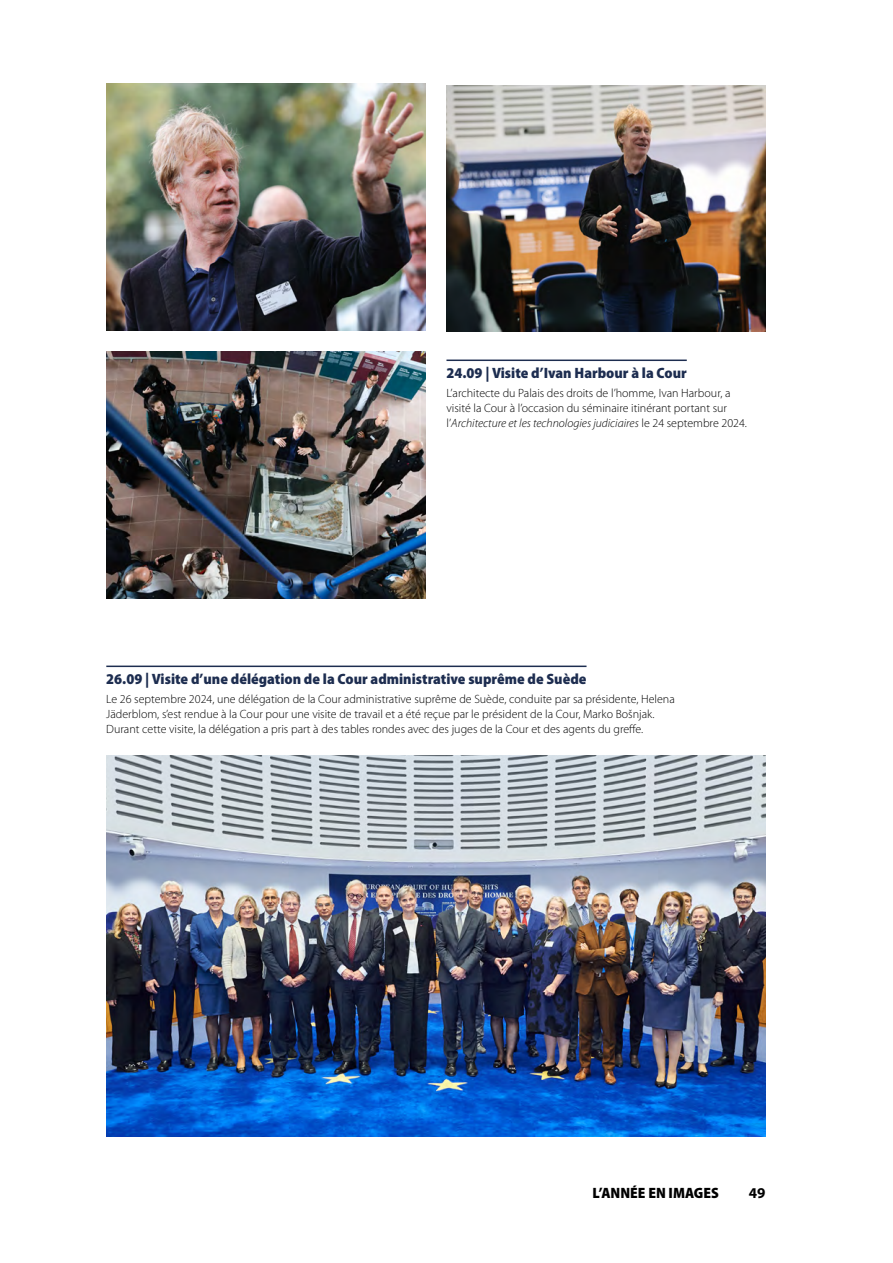
<style>
.page{position:relative;width:893px;height:1263px;background:#fff}
.page>*{position:absolute;margin:0;border:0;box-sizing:border-box;transform-origin:0 0}
.t1{font:900 semi-condensed 15px "Myriad Pro";color:#1d2d50}
.t2{font:900 semi-condensed 15px "Myriad Pro";color:#000}
.t3{font:700 15px "Myriad Pro";color:#000}
.t4{font:300 12px/15px "Myriad Pro";color:#000}
.s1{font-style:italic}
</style>
<div class="page">
<hr style="left:446px;top:359px;width:241px;height:2px;background:#1d2d50">
<hr style="left:106px;top:665px;width:480px;height:2px;background:#1d2d50">
<img style="left:107px;top:756px;width:658px;height:380px">
<img style="left:106px;top:352px;width:319px;height:246px">
<img style="left:106px;top:84px;width:319px;height:247px">
<img style="left:446px;top:85px;width:319px;height:247px">
<p class="t1" style="left:446px;top:363px;width:242px">24.09 | Visite d’Ivan Harbour à la Cour</p>
<p class="t4" style="left:446px;top:386px;width:302px">L’architecte du Palais des droits de l’homme, Ivan Harbour, a visité la Cour à l’occasion du séminaire itinérant portant sur l’<span class="s1">Architecture et les technologies judiciaires</span> le 24 septembre 2024.</p>
<p class="t1" style="left:106px;top:669px;width:482px">26.09 | Visite d’une délégation de la Cour administrative suprême de Suède</p>
<p class="t4" style="left:106px;top:692px;width:570px">Le 26 septembre 2024, une délégation de la Cour administrative suprême de Suède, conduite par sa présidente, Helena<br>Jäderblom, s’est rendue à la Cour pour une visite de travail et a été reçue par le président de la Cour, Marko Bošnjak.<br>Durant cette visite, la délégation a pris part à des tables rondes avec des juges de la Cour et des agents du greffe.</p>
<p class="t2" style="left:592px;top:1183px;width:128px">L’ANNÉE EN IMAGES</p>
<p class="t3" style="left:749px;top:1183px;width:18px">49</p>
</div>
